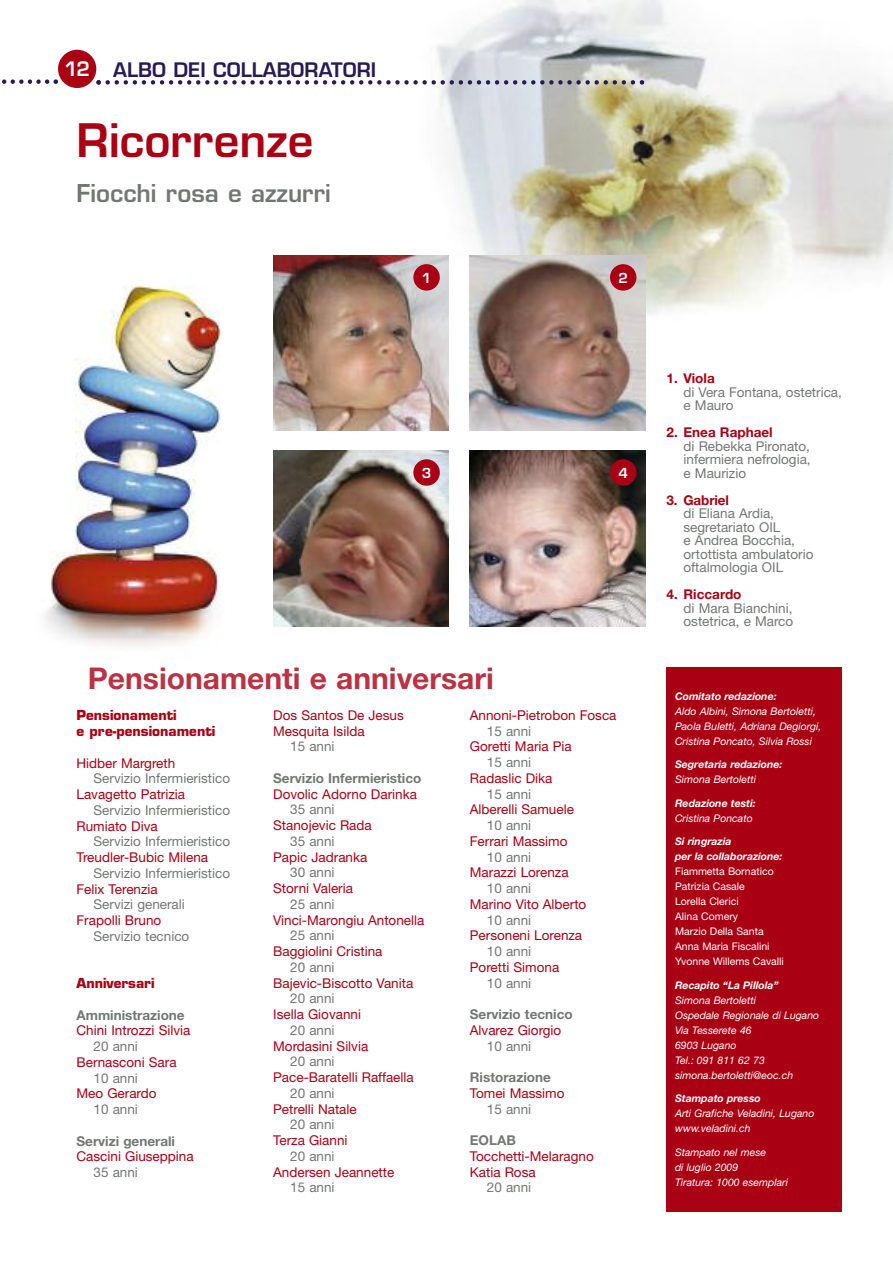
<style>
.page{position:relative;width:893px;height:1263px;background:#fff}
.page>*{position:absolute;margin:0;border:0;box-sizing:border-box;transform-origin:0 0}
.t1{font:600 45px "Eurostile";color:#aa0013}
.t2{font:700 30px "Helvetica Neue";color:#bb3342}
.t3{font:600 24px "Eurostile";color:#737773}
.t4{font:600 19.5px "Eurostile";color:#281a53}
.t5{font:600 19.5px "Eurostile";color:#fff}
.t6{font:13.5px/15.8px "Helvetica Neue";color:#aa0013}
.t7{font:13.5px/13.5px "Helvetica Neue";color:#737773}
.t8{font:700 13.5px "Helvetica Neue";color:#737773}
.t9{font:700 13.5px/15.8px "Eurostile";color:#aa0013}
.t10{font:700 13.5px "Helvetica Neue";color:#aa0013}
.t11{font:600 13.5px "Eurostile";color:#fff}
.t12{font:italic 10.5px/15px "Helvetica Neue";color:#fff}
.t13{font:italic 700 10.5px/15px "Helvetica Neue";color:#fff}
.t14{font:10.5px/15px "Helvetica Neue";color:#fff}
</style>
<div class="page">
<img style="left:436px;top:0;width:457px;height:365px">
<img style="left:45px;top:285px;width:176px;height:362px">
<img style="left:273px;top:255px;width:176px;height:176px">
<img style="left:273px;top:451px;width:176px;height:175px">
<img style="left:470px;top:255px;width:175px;height:176px">
<div style="left:413px;top:264px;width:27px;height:27px;background:#aa0013;border-radius:50%"></div>
<div style="left:610px;top:264px;width:26px;height:27px;background:#aa0013;border-radius:50%"></div>
<div style="left:413px;top:459px;width:27px;height:27px;background:#aa0013;border-radius:50%"></div>
<img style="left:470px;top:451px;width:175px;height:175px">
<div style="left:610px;top:459px;width:26px;height:27px;background:#aa0013;border-radius:50%"></div>
<svg style="left:96px;top:80px;width:548px;height:5px"></svg>
<svg style="left:2px;top:79px;width:56px;height:5px"></svg>
<div style="left:58px;top:50px;width:38px;height:38px;background:#aa0013;border-radius:50%"></div>
<div style="left:666px;top:668px;width:176px;height:544px;background:#aa0013"></div>
<h3 class="t5" style="left:64px;top:62px;width:28px">12</h3>
<h3 class="t4" style="left:113px;top:62px;width:264px">ALBO DEI COLLABORATORI</h3>
<h1 class="t1" style="left:77px;top:123px;width:238px">Ricorrenze</h1>
<h3 class="t3" style="left:77px;top:184px;width:256px">Fiocchi rosa e azzurri</h3>
<p class="t11" style="left:422px;top:272px;width:11px">1</p>
<p class="t11" style="left:618px;top:272px;width:11px">2</p>
<p class="t11" style="left:422px;top:468px;width:11px">3</p>
<p class="t11" style="left:618px;top:467px;width:11px">4</p>
<h2 class="t2" style="left:88px;top:668px;width:407px">Pensionamenti e anniversari</h2>
<p class="t9" style="left:77px;top:709px;width:140px">Pensionamenti<br>e pre-pensionamenti</p>
<p class="t6" style="left:77px;top:756px;width:100px">Hidber Margreth</p>
<p class="t7" style="left:94px;top:773px;width:138px">Servizio Infermieristico</p>
<p class="t6" style="left:77px;top:788px;width:110px">Lavagetto Patrizia</p>
<p class="t7" style="left:94px;top:804px;width:138px">Servizio Infermieristico</p>
<p class="t6" style="left:77px;top:819px;width:83px">Rumiato Diva</p>
<p class="t7" style="left:94px;top:836px;width:138px">Servizio Infermieristico</p>
<p class="t6" style="left:77px;top:851px;width:133px">Treudler-Bubic Milena</p>
<p class="t7" style="left:94px;top:867px;width:138px">Servizio Infermieristico</p>
<p class="t6" style="left:77px;top:882px;width:83px">Felix Terenzia</p>
<p class="t7" style="left:94px;top:899px;width:93px">Servizi generali</p>
<p class="t6" style="left:77px;top:914px;width:86px">Frapolli Bruno</p>
<p class="t7" style="left:94px;top:930px;width:97px">Servizio tecnico</p>
<p class="t9" style="left:77px;top:977px;width:79px">Anniversari</p>
<p class="t8" style="left:77px;top:1010px;width:110px">Amministrazione</p>
<p class="t6" style="left:77px;top:1024px;width:115px">Chini Introzzi Silvia</p>
<p class="t7" style="left:94px;top:1041px;width:46px">20 anni</p>
<p class="t6" style="left:77px;top:1055px;width:102px">Bernasconi Sara</p>
<p class="t7" style="left:94px;top:1072px;width:46px">10 anni</p>
<p class="t6" style="left:77px;top:1087px;width:82px">Meo Gerardo</p>
<p class="t7" style="left:94px;top:1104px;width:46px">10 anni</p>
<p class="t8" style="left:77px;top:1136px;width:100px">Servizi generali</p>
<p class="t6" style="left:77px;top:1150px;width:119px">Cascini Giuseppina</p>
<p class="t7" style="left:94px;top:1167px;width:46px">35 anni</p>
<p class="t6" style="left:273px;top:708px;width:132px">Dos Santos De Jesus<br>Mesquita Isilda</p>
<p class="t7" style="left:290px;top:741px;width:46px">15 anni</p>
<p class="t8" style="left:273px;top:773px;width:150px">Servizio Infermieristico</p>
<p class="t6" style="left:273px;top:787px;width:145px">Dovolic Adorno Darinka</p>
<p class="t7" style="left:290px;top:804px;width:46px">35 anni</p>
<p class="t6" style="left:273px;top:819px;width:100px">Stanojevic Rada</p>
<p class="t7" style="left:290px;top:835px;width:46px">35 anni</p>
<p class="t6" style="left:273px;top:850px;width:96px">Papic Jadranka</p>
<p class="t7" style="left:290px;top:867px;width:46px">30 anni</p>
<p class="t6" style="left:273px;top:882px;width:81px">Storni Valeria</p>
<p class="t7" style="left:290px;top:898px;width:46px">25 anni</p>
<p class="t6" style="left:273px;top:913px;width:153px">Vinci-Marongiu Antonella</p>
<p class="t7" style="left:290px;top:930px;width:46px">25 anni</p>
<p class="t6" style="left:273px;top:945px;width:111px">Baggiolini Cristina</p>
<p class="t7" style="left:290px;top:961px;width:46px">20 anni</p>
<p class="t6" style="left:273px;top:976px;width:142px">Bajevic-Biscotto Vanita</p>
<p class="t7" style="left:290px;top:993px;width:46px">20 anni</p>
<p class="t6" style="left:273px;top:1008px;width:89px">Isella Giovanni</p>
<p class="t7" style="left:290px;top:1024px;width:46px">20 anni</p>
<p class="t6" style="left:273px;top:1039px;width:97px">Mordasini Silvia</p>
<p class="t7" style="left:290px;top:1056px;width:46px">20 anni</p>
<p class="t6" style="left:273px;top:1071px;width:142px">Pace-Baratelli Raffaella</p>
<p class="t7" style="left:290px;top:1087px;width:46px">20 anni</p>
<p class="t6" style="left:273px;top:1102px;width:85px">Petrelli Natale</p>
<p class="t7" style="left:290px;top:1119px;width:46px">20 anni</p>
<p class="t6" style="left:273px;top:1134px;width:76px">Terza Gianni</p>
<p class="t7" style="left:290px;top:1150px;width:46px">20 anni</p>
<p class="t6" style="left:273px;top:1165px;width:123px">Andersen Jeannette</p>
<p class="t7" style="left:290px;top:1182px;width:46px">15 anni</p>
<p class="t6" style="left:470px;top:708px;width:148px">Annoni-Pietrobon Fosca</p>
<p class="t7" style="left:487px;top:725px;width:46px">15 anni</p>
<p class="t6" style="left:470px;top:740px;width:103px">Goretti Maria Pia</p>
<p class="t7" style="left:487px;top:757px;width:46px">15 anni</p>
<p class="t6" style="left:470px;top:771px;width:84px">Radaslic Dika</p>
<p class="t7" style="left:487px;top:788px;width:46px">15 anni</p>
<p class="t6" style="left:470px;top:803px;width:106px">Alberelli Samuele</p>
<p class="t7" style="left:487px;top:820px;width:46px">10 anni</p>
<p class="t6" style="left:470px;top:834px;width:99px">Ferrari Massimo</p>
<p class="t7" style="left:487px;top:851px;width:46px">10 anni</p>
<p class="t6" style="left:470px;top:866px;width:100px">Marazzi Lorenza</p>
<p class="t7" style="left:487px;top:883px;width:46px">10 anni</p>
<p class="t6" style="left:470px;top:897px;width:118px">Marino Vito Alberto</p>
<p class="t7" style="left:487px;top:914px;width:46px">10 anni</p>
<p class="t6" style="left:470px;top:929px;width:114px">Personeni Lorenza</p>
<p class="t7" style="left:487px;top:946px;width:46px">10 anni</p>
<p class="t6" style="left:470px;top:960px;width:91px">Poretti Simona</p>
<p class="t7" style="left:487px;top:977px;width:46px">10 anni</p>
<p class="t8" style="left:470px;top:1009px;width:104px">Servizio tecnico</p>
<p class="t6" style="left:470px;top:1023px;width:93px">Alvarez Giorgio</p>
<p class="t7" style="left:487px;top:1040px;width:46px">10 anni</p>
<p class="t8" style="left:470px;top:1072px;width:82px">Ristorazione</p>
<p class="t6" style="left:470px;top:1086px;width:96px">Tomei Massimo</p>
<p class="t7" style="left:487px;top:1103px;width:46px">15 anni</p>
<p class="t8" style="left:470px;top:1135px;width:47px">EOLAB</p>
<p class="t6" style="left:470px;top:1149px;width:125px">Tocchetti-Melaragno<br>Katia Rosa</p>
<p class="t7" style="left:487px;top:1182px;width:46px">20 anni</p>
<p class="t10" style="left:666px;top:374px;width:50px">1. Viola</p>
<p class="t7" style="left:684px;top:386px;width:160px">di Vera Fontana, ostetrica, e Mauro</p>
<p class="t10" style="left:666px;top:428px;width:108px">2. Enea Raphael</p>
<p class="t7" style="left:684px;top:440px;width:129px;text-align:justify">di Rebekka Pironato, infermiera nefrologia, e Maurizio</p>
<p class="t10" style="left:666px;top:495px;width:64px">3. Gabriel</p>
<p class="t7" style="left:684px;top:508px;width:131px">di Eliana Ardia, segretariato OIL<br>e Andrea Bocchia, ortottista ambulatorio oftalmologia OIL</p>
<p class="t10" style="left:666px;top:590px;width:76px">4. Riccardo</p>
<p class="t7" style="left:684px;top:602px;width:111px">di Mara Bianchini, ostetrica, e Marco</p>
<p class="t13" style="left:675px;top:689px;width:103px">Comitato redazione:</p>
<p class="t12" style="left:675px;top:704px;width:148px">Aldo Albini, Simona Bertoletti,<br>Paola Buletti, Adriana Degiorgi,<br>Cristina Poncato, Silvia Rossi</p>
<p class="t13" style="left:675px;top:758px;width:109px">Segretaria redazione:</p>
<p class="t12" style="left:675px;top:773px;width:83px">Simona Bertoletti</p>
<p class="t13" style="left:675px;top:796px;width:82px">Redazione testi:</p>
<p class="t12" style="left:675px;top:811px;width:79px">Cristina Poncato</p>
<p class="t13" style="left:675px;top:835px;width:109px">Si ringrazia<br>per la collaborazione:</p>
<p class="t14" style="left:675px;top:865px;width:110px">Fiammetta Bornatico<br>Patrizia Casale<br>Lorella Clerici<br>Alina Comery<br>Marzio Della Santa<br>Anna Maria Fiscalini<br>Yvonne Willems Cavalli</p>
<p class="t13" style="left:675px;top:978px;width:105px">Recapito “La Pillola”</p>
<p class="t12" style="left:675px;top:993px;width:146px">Simona Bertoletti<br>Ospedale Regionale di Lugano<br>Via Tesserete 46<br>6903 Lugano<br>Tel.: 091 811 62 73 simona.bertoletti@eoc.ch</p>
<p class="t13" style="left:675px;top:1092px;width:87px">Stampato presso</p>
<p class="t12" style="left:675px;top:1107px;width:141px">Arti Grafiche Veladini, Lugano www.veladini.ch</p>
<p class="t12" style="left:675px;top:1145px;width:114px">Stampato nel mese<br>di luglio 2009<br>Tiratura: 1000 esemplari</p>
</div>
